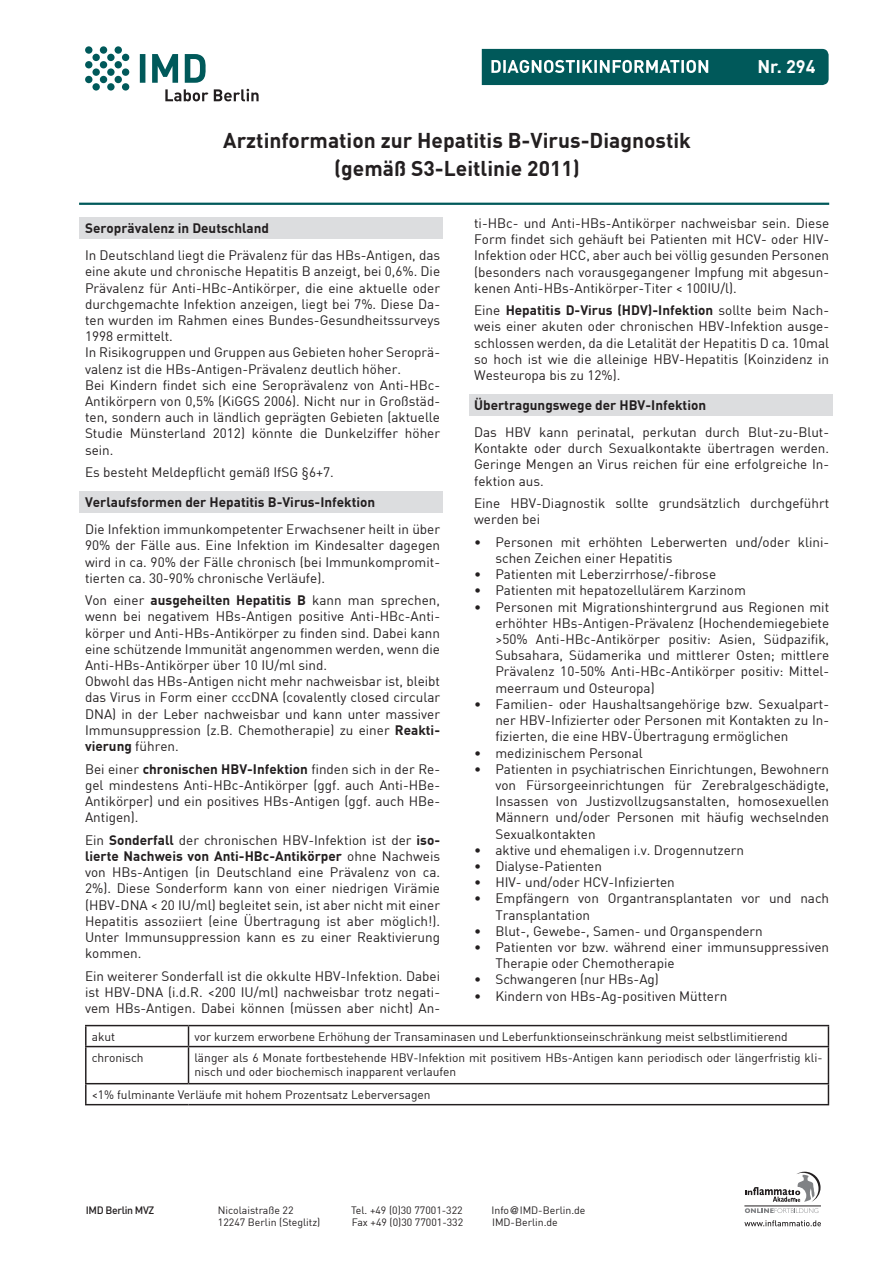
<style>
.page{position:relative;width:893px;height:1263px;background:#fff}
.page>*{position:absolute;margin:0;border:0;box-sizing:border-box;transform-origin:0 0}
.t1{font:700 21px/28.5px "DIN Offc";color:#231f20;text-align:center}
.t2{font:700 18px "DIN Offc";color:#fff}
.t3{font:13.5px/16.2px "DIN Offc";color:#231f20;text-align:justify}
.t4{font:700 13.5px "DIN Offc";color:#231f20}
.t5{font:12px/14.4px "DIN Offc";color:#231f20}
.t6{font:10.5px "DIN Offc";color:#231f20}
.t7{font:500 10.5px "DIN Offc";letter-spacing:-.035em;color:#231f20}
.s1{font-weight:700}
.s2{font-family:"Helvetica"}
</style>
<div class="page">
<div style="left:79px;top:218px;width:364px;height:21px;background:#dcdddf"></div>
<div style="left:79px;top:492px;width:364px;height:21px;background:#dcdddf"></div>
<div style="left:469px;top:394px;width:363px;height:21px;background:#dcdddf"></div>
<svg style="left:482px;top:49px;width:347px;height:36px;background:#1c6b6c"></svg>
<hr style="left:79px;top:203px;width:750px;height:2px;background:#00595a">
<hr style="left:85px;top:1025px;width:104px;height:1px;background:#231f20">
<hr style="left:85px;top:1026px;width:2px;height:20px;background:#231f20">
<hr style="left:189px;top:1025px;width:640px;height:1px;background:#231f20">
<svg style="left:188px;top:1026px;width:1px;height:20px"></svg>
<svg style="left:828px;top:1026px;width:1px;height:20px"></svg>
<hr style="left:85px;top:1046px;width:104px;height:1px;background:#231f20">
<hr style="left:85px;top:1047px;width:2px;height:36px;background:#231f20">
<hr style="left:189px;top:1046px;width:640px;height:1px;background:#231f20">
<hr style="left:188px;top:1047px;width:1px;height:36px;background:#231f20">
<hr style="left:828px;top:1047px;width:1px;height:36px;background:#231f20">
<hr style="left:85px;top:1083px;width:104px;height:1px;background:#231f20">
<hr style="left:85px;top:1084px;width:2px;height:20px;background:#231f20">
<hr style="left:189px;top:1083px;width:640px;height:1px;background:#231f20">
<svg style="left:828px;top:1084px;width:1px;height:20px"></svg>
<hr style="left:85px;top:1104px;width:104px;height:1px;background:#231f20">
<hr style="left:189px;top:1104px;width:640px;height:1px;background:#231f20">
<svg style="left:140px;top:54px;width:66px;height:29px"></svg>
<svg style="left:165px;top:89px;width:94px;height:12px"></svg>
<svg style="left:85px;top:46px;width:44px;height:45px"></svg>
<svg style="left:744px;top:1220px;width:77px;height:6px"></svg>
<svg style="left:745px;top:1172px;width:75px;height:30px"></svg>
<svg style="left:745px;top:1208px;width:73px;height:5px"></svg>
<hr style="left:744px;top:1205px;width:77px;height:1px;background:#231f20">
<h1 class="t1" style="left:223px;top:125px;width:469px">Arztinformation zur Hepatitis B-Virus-Diagnostik (gemäß S3-Leitlinie 2011)</h1>
<h2 class="t2" style="left:757px;top:55px;width:60px">Nr. 294</h2>
<p class="t4" style="left:85px;top:219px;width:185px">Seroprävalenz in Deutschland</p>
<p class="t3" style="left:85px;top:247px;width:357px;text-align:left">In Deutschland liegt die Prävalenz für das HBs-Antigen, das eine akute und chronische Hepatitis B anzeigt, bei 0,6%. Die Prävalenz für Anti-HBc-Antikörper, die eine aktuelle oder durchgemachte Infektion anzeigen, liegt bei 7%. Diese Da&shy;ten wurden im Rahmen eines Bundes-Gesundheitssurveys 1998 ermittelt.<br>In Risikogruppen und Gruppen aus Gebieten hoher Seroprä&shy;valenz ist die HBs-Antigen-Prävalenz deutlich höher.<br>Bei Kindern findet sich eine Seroprävalenz von Anti-HBc-Antikörpern von 0,5% (KiGGS 2006). Nicht nur in Großstäd&shy;ten, sondern auch in ländlich geprägten Gebieten (aktuelle Studie Münsterland 2012) könnte die Dunkelziffer höher sein.</p>
<p class="t3" style="left:85px;top:464px;width:250px">Es besteht Meldepflicht gemäß IfSG §6+7.</p>
<p class="t4" style="left:85px;top:493px;width:292px">Verlaufsformen der Hepatitis B-Virus-Infektion</p>
<p class="t3" style="left:85px;top:521px;width:357px">Die Infektion immunkompetenter Erwachsener heilt in über 90% der Fälle aus. Eine Infektion im Kindesalter dagegen wird in ca. 90% der Fälle chronisch (bei Immunkompromit&shy;tierten ca. 30-90% chronische Verläufe).</p>
<p class="t3" style="left:85px;top:592px;width:357px;text-align:left">Von einer <span class="s1">ausgeheilten Hepatitis B</span> kann man sprechen, wenn bei negativem HBs-Antigen positive Anti-HBc-Anti&shy;körper und Anti-HBs-Antikörper zu finden sind. Dabei kann eine schützende Immunität angenommen werden, wenn die Anti-HBs-Antikörper über 10 IU/ml sind.<br>Obwohl das HBs-Antigen nicht mehr nachweisbar ist, bleibt das Virus in Form einer cccDNA (covalently closed circular DNA) in der Leber nachweisbar und kann unter massiver Immunsuppression (z.B. Chemotherapie) zu einer <span class="s1">Reakti&shy;vierung</span> führen.</p>
<p class="t3" style="left:85px;top:760px;width:357px">Bei einer <span class="s1">chronischen HBV-Infektion</span> finden sich in der Re&shy;gel mindestens Anti-HBc-Antikörper (ggf. auch Anti-HBe-Antikörper) und ein positives HBs-Antigen (ggf. auch HBe-Antigen).</p>
<p class="t3" style="left:85px;top:831px;width:357px">Ein <span class="s1">Sonderfall</span> der chronischen HBV-Infektion ist der <span class="s1">iso&shy;lierte Nachweis von Anti-HBc-Antikörper</span> ohne Nachweis von HBs-Antigen (in Deutschland eine Prävalenz von ca.<br>2%). Diese Sonderform kann von einer niedrigen Virämie (HBV-DNA &lt; 20 IU/ml) begleitet sein, ist aber nicht mit einer Hepatitis assoziiert (eine Übertragung ist aber möglich!).<br>Unter Immunsuppression kann es zu einer Reaktivierung kommen.</p>
<p class="t3" style="left:85px;top:967px;width:357px">Ein weiterer Sonderfall ist die okkulte HBV-Infektion. Dabei ist HBV-DNA (i.d.R. &lt;200 IU/ml) nachweisbar trotz negati&shy;vem HBs-Antigen. Dabei können (müssen aber nicht) An-</p>
<p class="t3" style="left:474px;top:215px;width:357px">ti-HBc- und Anti-HBs-Antikörper nachweisbar sein. Diese Form findet sich gehäuft bei Patienten mit HCV- oder HIV-Infektion oder HCC, aber auch bei völlig gesunden Personen (besonders nach vorausgegangener Impfung mit abgesun&shy;kenen Anti-HBs-Antikörper-Titer &lt; 100IU/l).</p>
<p class="t3" style="left:474px;top:302px;width:357px">Eine <span class="s1">Hepatitis D-Virus (HDV)-Infektion</span> sollte beim Nach&shy;weis einer akuten oder chronischen HBV-Infektion ausge&shy;schlossen werden, da die Letalität der Hepatitis D ca. 10mal so hoch ist wie die alleinige HBV-Hepatitis (Koinzidenz in Westeuropa bis zu 12%).</p>
<p class="t4" style="left:474px;top:396px;width:234px">Übertragungswege der HBV-Infektion</p>
<p class="t3" style="left:474px;top:424px;width:357px">Das HBV kann perinatal, perkutan durch Blut-zu-Blut-Kontakte oder durch Sexualkontakte übertragen werden.<br>Geringe Mengen an Virus reichen für eine erfolgreiche In&shy;fektion aus.</p>
<p class="t3" style="left:474px;top:495px;width:357px">Eine HBV-Diagnostik sollte grundsätzlich durchgeführt werden bei</p>
<p class="t3" style="left:495px;top:534px;width:335px;text-indent:-21px">• Personen mit erhöhten Leberwerten und/oder klini&shy;schen Zeichen einer Hepatitis</p>
<p class="t3" style="left:474px;top:566px;width:244px">• Patienten mit Leberzirrhose/-fibrose</p>
<p class="t3" style="left:474px;top:582px;width:273px">• Patienten mit hepatozellulärem Karzinom</p>
<p class="t3" style="left:495px;top:598px;width:335px;text-indent:-21px">• Personen mit Migrationshintergrund aus Regionen mit erhöhter HBs-Antigen-Prävalenz (Hochendemiegebiete &gt;50% Anti-HBc-Antikörper positiv: Asien, Südpazifik, Subsahara, Südamerika und mittlerer Osten; mittlere Prävalenz 10-50% Anti-HBc-Antikörper positiv: Mittel&shy;meerraum und Osteuropa)</p>
<p class="t3" style="left:495px;top:696px;width:335px;text-indent:-21px">• Familien- oder Haushaltsangehörige bzw. Sexualpart&shy;ner HBV-Infizierter oder Personen mit Kontakten zu In&shy;fizierten, die eine HBV-Übertragung ermöglichen</p>
<p class="t3" style="left:474px;top:744px;width:170px">• medizinischem Personal</p>
<p class="t3" style="left:495px;top:760px;width:335px;text-indent:-21px">• Patienten in psychiatrischen Einrichtungen, Bewohnern von Fürsorgeeinrichtungen für Zerebralgeschädigte, Insassen von Justizvollzugsanstalten, homosexuellen Männern und/oder Personen mit häufig wechselnden Sexualkontakten</p>
<p class="t3" style="left:474px;top:841px;width:271px">• aktive und ehemaligen i.v. Drogennutzern</p>
<p class="t3" style="left:474px;top:858px;width:129px">• Dialyse-Patienten</p>
<p class="t3" style="left:474px;top:874px;width:202px">• HIV- und/oder HCV-Infizierten</p>
<p class="t3" style="left:495px;top:890px;width:335px;text-indent:-21px">• Empfängern von Organtransplantaten vor und nach<br>Transplantation</p>
<p class="t3" style="left:474px;top:922px;width:290px">• Blut-, Gewebe-, Samen- und Organspendern</p>
<p class="t3" style="left:495px;top:939px;width:335px;text-indent:-21px">• Patienten vor bzw. während einer immunsuppressiven<br>Therapie oder Chemotherapie</p>
<p class="t3" style="left:474px;top:971px;width:186px">• Schwangeren (nur HBs-Ag)</p>
<p class="t3" style="left:474px;top:987px;width:255px">• Kindern von HBs-Ag-positiven Müttern</p>
<p class="t5" style="left:92px;top:1029px;width:25px">akut</p>
<p class="t5" style="left:194px;top:1029px;width:595px">vor kurzem erworbene Erhöhung der Transaminasen und Leberfunktionseinschränkung meist selbstlimitierend</p>
<p class="t5" style="left:92px;top:1050px;width:54px">chronisch</p>
<p class="t5" style="left:194px;top:1050px;width:630px">länger als 6 Monate fortbestehende HBV-Infektion mit positivem HBs-Antigen kann periodisch oder längerfristig kli&shy;nisch und oder biochemisch inapparent verlaufen</p>
<p class="t5" style="left:92px;top:1087px;width:340px">&lt;1% fulminante Verläufe mit hohem Prozentsatz Leberversagen</p>
<p class="t7" style="left:86px;top:1204px;width:70px">IMD Berlin MVZ</p>
<p class="t6" style="left:218px;top:1203px;width:77px">Nicolaistraße 22</p>
<p class="t6" style="left:351px;top:1203px;width:113px">Tel. +49 (0)30 77001-322</p>
<p class="t6" style="left:491px;top:1203px;width:96px">Info<span class="s2">@</span>IMD-Berlin.de</p>
<p class="t6" style="left:218px;top:1215px;width:104px">12247 Berlin (Steglitz)</p>
<p class="t6" style="left:352px;top:1215px;width:113px">Fax +49 (0)30 77001-332</p>
<p class="t6" style="left:492px;top:1215px;width:67px">IMD-Berlin.de</p>
</div>
